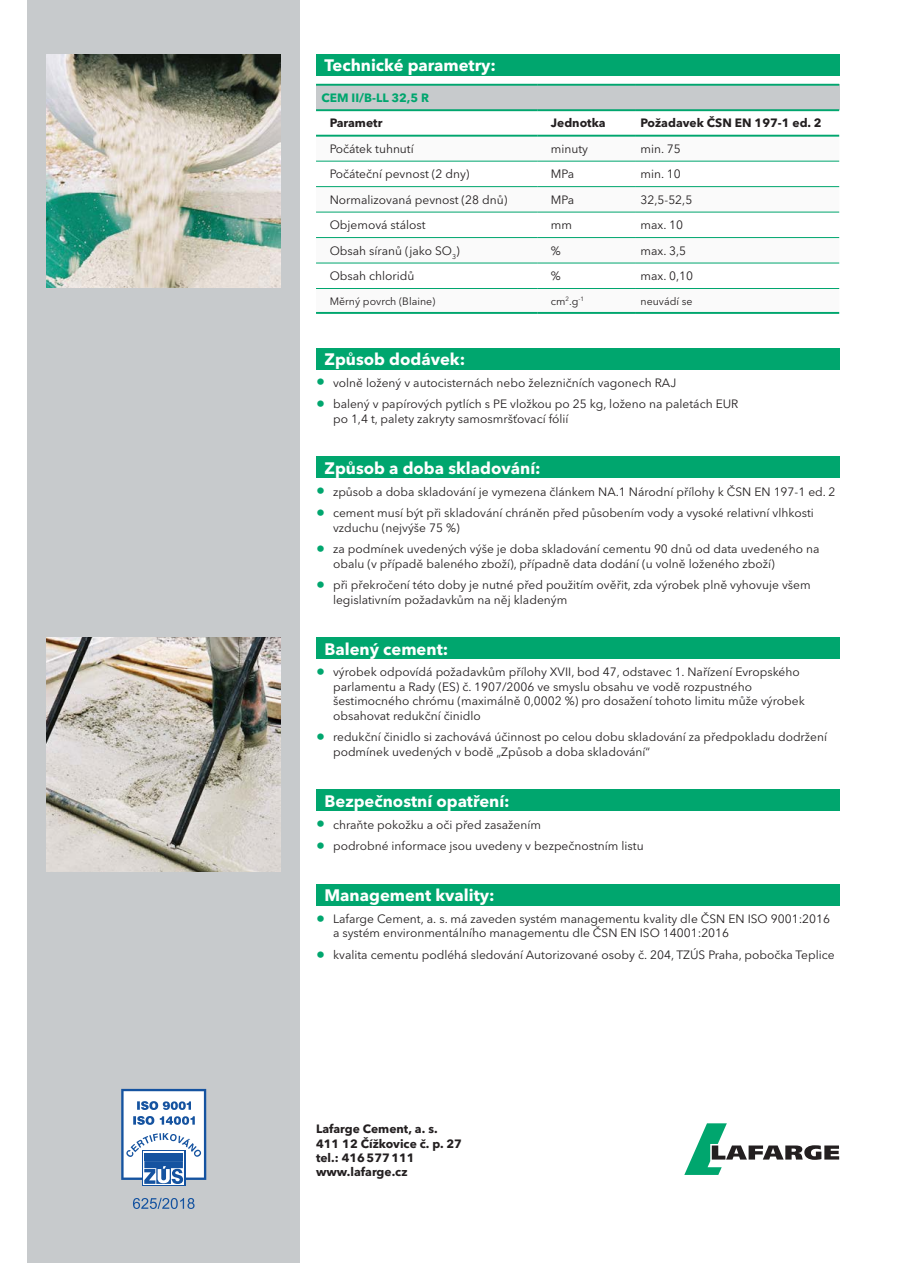
<style>
.page{position:relative;width:906px;height:1263px;background:#fff}
.page>*{position:absolute;margin:0;border:0;box-sizing:border-box;transform-origin:0 0}
.t1{font:700 16.5px "Avenir Lafarge";color:#fff}
.t2{font:12px/14.4px "Avenir Lafarge";color:#231f20}
.t3{font:700 12px "Avenir Lafarge";color:#231f20}
.t4{font:700 12px "Avenir Lafarge";color:#00a66e}
.t5{font:10.65px "Avenir Lafarge";color:#231f20}
.s1{font-size:18px;color:#00a66e}
</style>
<div class="page">
<div style="left:28px;top:0;width:272px;height:1263px;background:#c7cacc"></div>
<div style="left:316px;top:85px;width:523px;height:25px;background:#c7cacc"></div>
<svg style="left:316px;top:160px;width:523px;height:152px"></svg>
<hr style="left:316px;top:84px;width:221px;height:2px;background:#00a66e">
<hr style="left:537px;top:84px;width:98px;height:2px;background:#00a66e">
<hr style="left:635px;top:84px;width:204px;height:2px;background:#00a66e">
<hr style="left:316px;top:109px;width:221px;height:2px;background:#00a66e">
<hr style="left:537px;top:109px;width:98px;height:2px;background:#00a66e">
<hr style="left:635px;top:109px;width:204px;height:2px;background:#00a66e">
<hr style="left:316px;top:135px;width:221px;height:2px;background:#00a66e">
<hr style="left:537px;top:135px;width:98px;height:2px;background:#00a66e">
<hr style="left:635px;top:135px;width:204px;height:2px;background:#00a66e">
<hr style="left:316px;top:161px;width:221px;height:1px;background:#00a66e">
<hr style="left:537px;top:161px;width:98px;height:1px;background:#00a66e">
<hr style="left:635px;top:161px;width:204px;height:1px;background:#00a66e">
<hr style="left:316px;top:186px;width:221px;height:1px;background:#00a66e">
<hr style="left:537px;top:186px;width:98px;height:1px;background:#00a66e">
<hr style="left:635px;top:186px;width:204px;height:1px;background:#00a66e">
<hr style="left:316px;top:212px;width:221px;height:1px;background:#00a66e">
<hr style="left:537px;top:212px;width:98px;height:1px;background:#00a66e">
<hr style="left:635px;top:212px;width:204px;height:1px;background:#00a66e">
<hr style="left:316px;top:237px;width:221px;height:1px;background:#00a66e">
<hr style="left:537px;top:237px;width:98px;height:1px;background:#00a66e">
<hr style="left:635px;top:237px;width:204px;height:1px;background:#00a66e">
<hr style="left:316px;top:263px;width:221px;height:1px;background:#00a66e">
<hr style="left:537px;top:263px;width:98px;height:1px;background:#00a66e">
<hr style="left:635px;top:263px;width:204px;height:1px;background:#00a66e">
<hr style="left:316px;top:288px;width:221px;height:1px;background:#00a66e">
<hr style="left:537px;top:288px;width:98px;height:1px;background:#00a66e">
<hr style="left:316px;top:312px;width:221px;height:2px;background:#00a66e">
<hr style="left:537px;top:312px;width:98px;height:2px;background:#00a66e">
<hr style="left:635px;top:288px;width:204px;height:1px;background:#00a66e">
<hr style="left:635px;top:312px;width:204px;height:2px;background:#00a66e">
<div style="left:316px;top:54px;width:523px;height:21px;background:#00a66e"></div>
<div style="left:316px;top:348px;width:523px;height:21px;background:#00a66e"></div>
<div style="left:316px;top:457px;width:523px;height:21px;background:#00a66e"></div>
<div style="left:316px;top:638px;width:523px;height:21px;background:#00a66e"></div>
<div style="left:316px;top:790px;width:523px;height:21px;background:#00a66e"></div>
<div style="left:316px;top:884px;width:523px;height:21px;background:#00a66e"></div>
<img style="left:47px;top:54px;width:234px;height:234px">
<img style="left:47px;top:638px;width:234px;height:233px">
<div style="left:142px;top:1150px;width:43px;height:36px;background:#1553a0"></div>
<div style="left:143px;top:1152px;width:41px;height:33px;background:#fff"></div>
<svg style="left:121px;top:1089px;width:85px;height:95px;background:#b3c7df"></svg>
<svg style="left:133px;top:1198px;width:61px;height:11px"></svg>
<svg style="left:684px;top:1123px;width:155px;height:52px"></svg>
<p class="t1" style="left:324px;top:52px;width:173px">Technické parametry:</p>
<p class="t4" style="left:321px;top:88px;width:109px">CEM II/B-LL 32,5 R</p>
<p class="t3" style="left:330px;top:114px;width:54px">Parametr</p>
<p class="t3" style="left:551px;top:114px;width:56px">Jednotka</p>
<p class="t3" style="left:640px;top:114px;width:183px">Požadavek ČSN EN 197-1 ed. 2</p>
<p class="t2" style="left:330px;top:140px;width:86px">Počátek tuhnutí</p>
<p class="t2" style="left:551px;top:140px;width:39px">minuty</p>
<p class="t2" style="left:640px;top:140px;width:42px">min. 75</p>
<p class="t2" style="left:330px;top:166px;width:141px">Počáteční pevnost (2 dny)</p>
<p class="t2" style="left:551px;top:166px;width:25px">MPa</p>
<p class="t2" style="left:640px;top:166px;width:42px">min. 10</p>
<p class="t2" style="left:330px;top:191px;width:179px">Normalizovaná pevnost (28 dnů)</p>
<p class="t2" style="left:551px;top:191px;width:25px">MPa</p>
<p class="t2" style="left:640px;top:191px;width:53px">32,5-52,5</p>
<p class="t2" style="left:330px;top:217px;width:97px">Objemová stálost</p>
<p class="t2" style="left:551px;top:217px;width:23px">mm</p>
<p class="t2" style="left:640px;top:217px;width:44px">max. 10</p>
<p class="t2" style="left:330px;top:242px;width:132px">Obsah síranů (jako SO<sub>3</sub>)</p>
<p class="t2" style="left:551px;top:242px;width:11px">%</p>
<p class="t2" style="left:640px;top:242px;width:47px">max. 3,5</p>
<p class="t2" style="left:330px;top:268px;width:86px">Obsah chloridů</p>
<p class="t2" style="left:551px;top:268px;width:11px">%</p>
<p class="t2" style="left:640px;top:268px;width:54px">max. 0,10</p>
<p class="t5" style="left:330px;top:292px;width:107px">Měrný povrch (Blaine)</p>
<p class="t5" style="left:551px;top:292px;width:35px">cm<sup>2</sup>.g<sup>-1</sup></p>
<p class="t5" style="left:640px;top:292px;width:54px">neuvádí se</p>
<p class="t1" style="left:324px;top:346px;width:142px">Způsob dodávek:</p>
<p class="t2" style="left:316px;top:374px;width:362px"><span class="s1">•</span> volně ložený v autocisternách nebo železničních vagonech RAJ</p>
<p class="t2" style="left:333px;top:396px;width:407px;text-indent:-17px"><span class="s1">•</span> balený v papírových pytlích s PE vložkou po 25 kg, loženo na paletách EUR po 1,4 t, palety zakryty samosmršťovací fólií</p>
<p class="t1" style="left:324px;top:455px;width:218px">Způsob a doba skladování:</p>
<p class="t2" style="left:316px;top:483px;width:521px"><span class="s1">•</span> způsob a doba skladování je vymezena článkem NA.1 Národní přílohy k ČSN EN 197-1 ed. 2</p>
<p class="t2" style="left:333px;top:505px;width:482px;text-indent:-17px"><span class="s1">•</span> cement musí být při skladování chráněn před působením vody a vysoké relativní vlhkosti vzduchu (nejvýše 75 %)</p>
<p class="t2" style="left:333px;top:541px;width:488px;text-indent:-17px"><span class="s1">•</span> za podmínek uvedených výše je doba skladování cementu 90 dnů od data uvedeného na obalu (v případě baleného zboží), případně data dodání (u volně loženého zboží)</p>
<p class="t2" style="left:333px;top:577px;width:479px;text-indent:-17px"><span class="s1">•</span> při překročení této doby je nutné před použitím ověřit, zda výrobek plně vyhovuje všem legislativním požadavkům na něj kladeným</p>
<p class="t1" style="left:324px;top:635px;width:125px">Balený cement:</p>
<p class="t2" style="left:333px;top:664px;width:473px;text-indent:-17px"><span class="s1">•</span> výrobek odpovídá požadavkům přílohy XVII, bod 47, odstavec 1. Nařízení Evropského parlamentu a Rady (ES) č. 1907/2006 ve smyslu obsahu ve vodě rozpustného šestimocného chrómu (maximálně 0,0002 %) pro dosažení tohoto limitu může výrobek obsahovat redukční činidlo</p>
<p class="t2" style="left:333px;top:729px;width:495px;text-indent:-17px"><span class="s1">•</span> redukční činidlo si zachovává účinnost po celou dobu skladování za předpokladu dodržení podmínek uvedených v bodě „Způsob a doba skladování“</p>
<p class="t1" style="left:324px;top:788px;width:187px">Bezpečnostní opatření:</p>
<p class="t2" style="left:316px;top:816px;width:226px"><span class="s1">•</span> chraňte pokožku a oči před zasažením</p>
<p class="t2" style="left:316px;top:838px;width:329px"><span class="s1">•</span> podrobné informace jsou uvedeny v bezpečnostním listu</p>
<p class="t1" style="left:324px;top:882px;width:172px">Management kvality:</p>
<p class="t2" style="left:333px;top:910px;width:498px;text-indent:-17px"><span class="s1">•</span> Lafarge Cement, a. s. má zaveden systém managementu kvality dle ČSN EN ISO 9001:2016 a systém environmentálního managementu dle ČSN EN ISO 14001:2016</p>
<p class="t2" style="left:316px;top:946px;width:520px"><span class="s1">•</span> kvalita cementu podléhá sledování Autorizované osoby č. 204, TZÚS Praha, pobočka Teplice</p>
<p class="t3" style="left:316px;top:1119px;width:123px">Lafarge Cement, a. s.</p>
<p class="t3" style="left:316px;top:1134px;width:147px">411 12 Čížkovice č. p. 27</p>
<p class="t3" style="left:316px;top:1148px;width:100px">tel.: 416577111</p>
<p class="t3" style="left:316px;top:1162px;width:93px">www.lafarge.cz</p>
</div>
